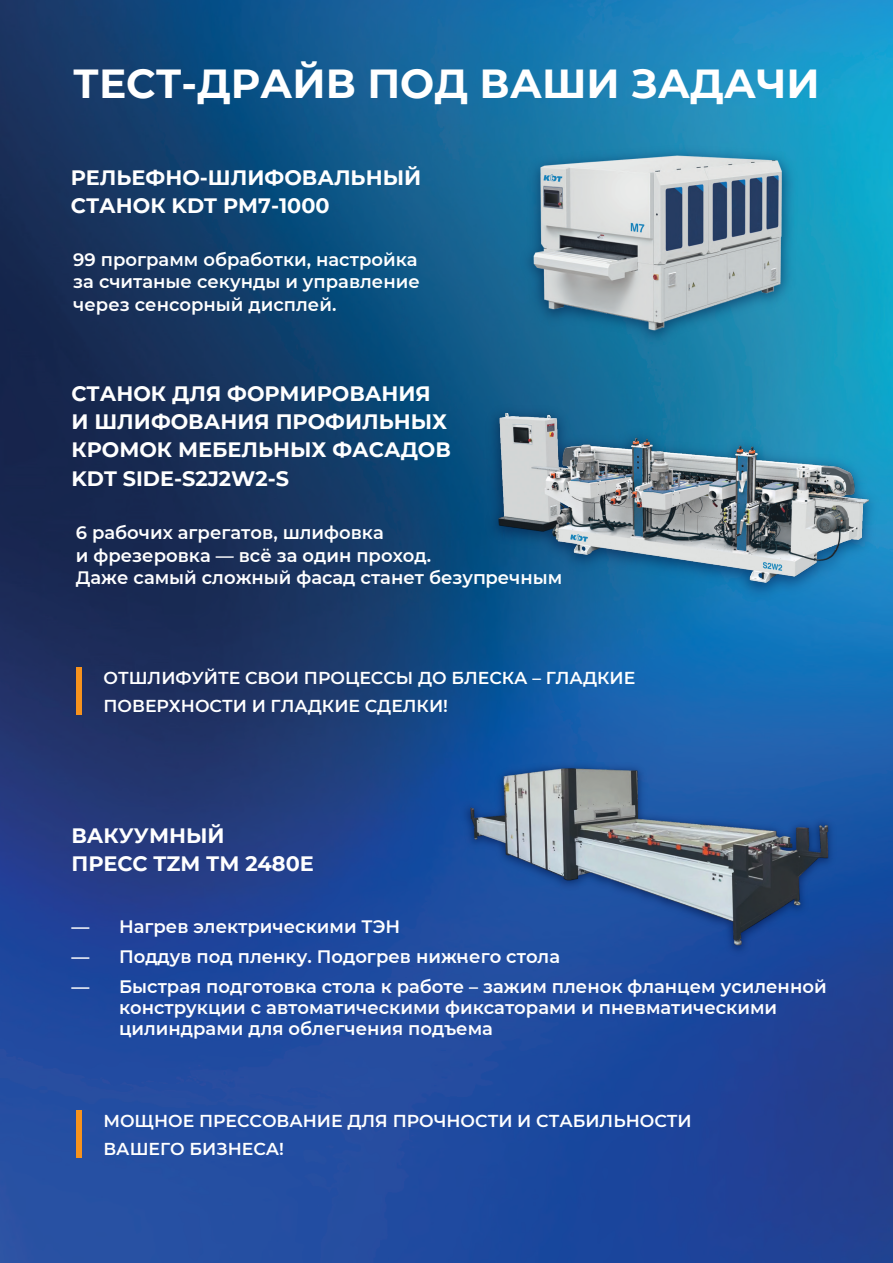
<style>
.page{position:relative;width:893px;height:1263px;background:#fff}
.page>*{position:absolute;margin:0;border:0;box-sizing:border-box;transform-origin:0 0}
.t1{font:700 40.5px "Montserrat";color:#fff}
.t2{font:700 20.85px/28.3px "Montserrat";color:#fff}
.t3{font:600 18px/22.5px "Montserrat";color:#fff}
.t4{font:600 17.25px/28.5px "Montserrat";color:#fff}
</style>
<div class="page">
<img style="left:0;top:0;width:893px;height:1263px">
<img style="left:515px;top:141px;width:287px;height:210px">
<img style="left:527px;top:152px;width:267px;height:182px">
<img style="left:449px;top:711px;width:401px;height:259px">
<div style="left:76px;top:667px;width:5px;height:48px;background:#f7931d"></div>
<div style="left:76px;top:1110px;width:5px;height:48px;background:#f7931d"></div>
<img style="left:480px;top:399px;width:406px;height:206px">
<img style="left:486px;top:413px;width:382px;height:175px">
<h1 class="t1" style="left:73px;top:55px;width:748px">ТЕСТ-ДРАЙВ ПОД ВАШИ ЗАДАЧИ</h1>
<p class="t2" style="left:71px;top:162px;width:352px">РЕЛЬЕФНО-ШЛИФОВАЛЬНЫЙ<br>СТАНОК KDT PM7-1000</p>
<p class="t3" style="left:73px;top:247px;width:348px">99 программ обработки, настройка за считаные секунды и управление через сенсорный дисплей.</p>
<p class="t2" style="left:71px;top:378px;width:381px">СТАНОК ДЛЯ ФОРМИРОВАНИЯ<br>И ШЛИФОВАНИЯ ПРОФИЛЬНЫХ<br>КРОМОК МЕБЕЛЬНЫХ ФАСАДОВ<br>KDT SIDE-S2J2W2-S</p>
<p class="t3" style="left:76px;top:521px;width:488px">6 рабочих агрегатов, шлифовка<br>и фрезеровка — всё за один проход.<br>Даже самый сложный фасад станет безупречным</p>
<p class="t4" style="left:103px;top:663px;width:533px">ОТШЛИФУЙТЕ СВОИ ПРОЦЕССЫ ДО БЛЕСКА – ГЛАДКИЕ<br>ПОВЕРХНОСТИ И ГЛАДКИЕ СДЕЛКИ!</p>
<p class="t2" style="left:71px;top:820px;width:244px">ВАКУУМНЫЙ<br>ПРЕСС TZM ТМ 2480Е</p>
<p class="t3" style="left:71px;top:915px;width:330px">— Нагрев электрическими ТЭН</p>
<p class="t3" style="left:71px;top:945px;width:490px">— Поддув под пленку. Подогрев нижнего стола</p>
<p class="t3" style="left:119px;top:975px;width:709px;line-height:21px;text-indent:-48px">— Быстрая подготовка стола к работе – зажим пленок фланцем усиленной конструкции с автоматическими фиксаторами и пневматическими цилиндрами для облегчения подъема</p>
<p class="t4" style="left:103px;top:1106px;width:590px">МОЩНОЕ ПРЕССОВАНИЕ ДЛЯ ПРОЧНОСТИ И СТАБИЛЬНОСТИ<br>ВАШЕГО БИЗНЕСА!</p>
</div>
